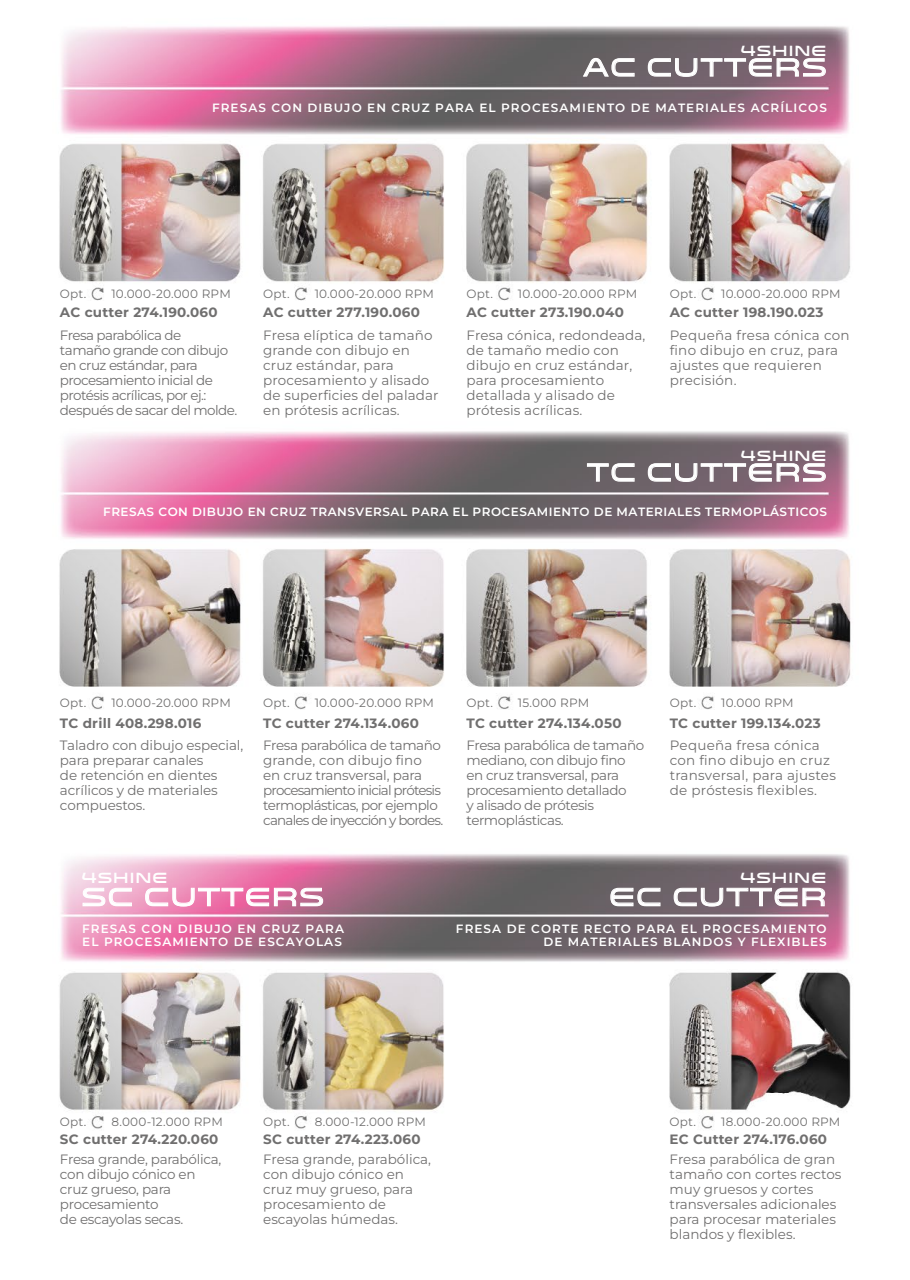
<style>
.page{position:relative;width:910px;height:1280px;background:#fff}
.page>*{position:absolute;margin:0;border:0;box-sizing:border-box;transform-origin:0 0}
.t1{font:25.5px "Venera 700";letter-spacing:.07em;color:#fff}
.t2{font:15px "Venera 900";letter-spacing:.07em;color:#fff}
.t3{font:13.5px/15px "Montserrat";letter-spacing:-.01em;color:#706f6f}
.t4{font:13.5px/15px "Montserrat";letter-spacing:-.04em;color:#706f6f}
.t5{font:13.5px/15px "Montserrat";letter-spacing:.01em;color:#706f6f}
.t6{font:700 13.5px "Montserrat";letter-spacing:.02em;color:#706f6f}
.t7{font:13.5px/15px "Montserrat";letter-spacing:.02em;color:#706f6f}
.t8{font:13.5px/15px "Montserrat";letter-spacing:-.03em;color:#706f6f}
.t9{font:12px "Montserrat";letter-spacing:.02em;color:#706f6f}
.t10{font:600 12px/13.5px "Montserrat";letter-spacing:.09em;color:#fff}
.t11{font:600 12px "Montserrat";letter-spacing:.04em;color:#fff}
</style>
<div class="page">
<img style="left:59px;top:26px;width:792px;height:1103px">
<svg style="left:582px;top:57px;width:53px;height:21px"></svg>
<svg style="left:647px;top:58px;width:179px;height:19px;background:#998992"></svg>
<svg style="left:586px;top:463px;width:49px;height:19px"></svg>
<svg style="left:647px;top:463px;width:179px;height:19px;background:#998992"></svg>
<svg style="left:82px;top:887px;width:50px;height:20px"></svg>
<svg style="left:145px;top:887px;width:179px;height:20px;background:#e795ba"></svg>
<svg style="left:610px;top:887px;width:51px;height:20px"></svg>
<svg style="left:673px;top:887px;width:153px;height:20px;background:#998690"></svg>
<p class="t2" style="left:741px;top:41px;width:87px">4SHINE</p>
<h1 class="t1" style="left:583px;top:52px;width:245px">AC CUTTERS</h1>
<p class="t10" style="left:212px;top:100px;width:616px">FRESAS CON DIBUJO EN CRUZ PARA EL PROCESAMIENTO DE MATERIALES ACRÍLICOS</p>
<p class="t9" style="left:60px;top:286px;width:28px">Opt.</p>
<p class="t9" style="left:111px;top:286px;width:121px">10.000-20.000 RPM</p>
<p class="t9" style="left:263px;top:286px;width:28px">Opt.</p>
<p class="t9" style="left:315px;top:286px;width:121px">10.000-20.000 RPM</p>
<p class="t9" style="left:466px;top:286px;width:28px">Opt.</p>
<p class="t9" style="left:518px;top:286px;width:121px">10.000-20.000 RPM</p>
<p class="t9" style="left:670px;top:286px;width:28px">Opt.</p>
<p class="t9" style="left:721px;top:286px;width:121px">10.000-20.000 RPM</p>
<p class="t6" style="left:60px;top:303px;width:159px">AC cutter 274.190.060</p>
<p class="t6" style="left:263px;top:303px;width:158px">AC cutter 277.190.060</p>
<p class="t6" style="left:466px;top:303px;width:159px">AC cutter 273.190.040</p>
<p class="t6" style="left:670px;top:303px;width:155px">AC cutter 198.190.023</p>
<p class="t4" style="left:60px;top:327px;width:179px">Fresa parabólica de<br>tamaño grande con dibujo en cruz estándar, para procesamiento inicial de protésis acrílicas, por ej.: después de sacar del molde.</p>
<p class="t5" style="left:263px;top:327px;width:177px">Fresa elíptica de tamaño grande con dibujo en cruz estándar, para procesamiento y alisado de superficies del paladar en prótesis acrílicas.</p>
<p class="t5" style="left:466px;top:327px;width:180px">Fresa cónica, redondeada, de tamaño medio con dibujo en cruz estándar, para procesamiento detallada y alisado de prótesis acrílicas.</p>
<p class="t7" style="left:670px;top:327px;width:181px">Pequeña fresa cónica con fino dibujo en cruz, para ajustes que requieren precisión.</p>
<p class="t2" style="left:741px;top:446px;width:87px">4SHINE</p>
<h1 class="t1" style="left:587px;top:457px;width:241px">TC CUTTERS</h1>
<p class="t11" style="left:103px;top:503px;width:725px">FRESAS CON DIBUJO EN CRUZ TRANSVERSAL PARA EL PROCESAMIENTO DE MATERIALES TERMOPLÁSTICOS</p>
<p class="t9" style="left:263px;top:694px;width:28px">Opt.</p>
<p class="t9" style="left:315px;top:694px;width:121px">10.000-20.000 RPM</p>
<p class="t9" style="left:60px;top:694px;width:28px">Opt.</p>
<p class="t9" style="left:111px;top:694px;width:121px">10.000-20.000 RPM</p>
<p class="t9" style="left:466px;top:694px;width:28px">Opt.</p>
<p class="t9" style="left:518px;top:694px;width:73px">15.000 RPM</p>
<p class="t9" style="left:670px;top:694px;width:28px">Opt.</p>
<p class="t9" style="left:721px;top:694px;width:74px">10.000 RPM</p>
<p class="t6" style="left:60px;top:713px;width:143px">TC drill 408.298.016</p>
<p class="t6" style="left:263px;top:713px;width:157px">TC cutter 274.134.060</p>
<p class="t6" style="left:466px;top:713px;width:157px">TC cutter 274.134.050</p>
<p class="t6" style="left:670px;top:713px;width:153px">TC cutter 199.134.023</p>
<p class="t3" style="left:60px;top:737px;width:185px">Taladro con dibujo especial, para preparar canales<br>de retención en dientes acrílicos y de materiales compuestos.</p>
<p class="t4" style="left:263px;top:737px;width:182px">Fresa parabólica de tamaño grande, con dibujo fino<br>en cruz transversal, para procesamiento inicial prótesis termoplásticas, por ejemplo canales de inyección y bordes.</p>
<p class="t8" style="left:466px;top:737px;width:179px">Fresa parabólica de tamaño mediano, con dibujo fino en cruz transversal, para procesamiento detallado<br>y alisado de prótesis termoplásticas.</p>
<p class="t7" style="left:670px;top:737px;width:168px">Pequeña fresa cónica con fino dibujo en cruz transversal, para ajustes de próstesis flexibles.</p>
<p class="t2" style="left:82px;top:869px;width:87px">4SHINE</p>
<h1 class="t1" style="left:82px;top:882px;width:244px">SC CUTTERS</h1>
<p class="t10" style="left:82px;top:921px;width:263px">FRESAS CON DIBUJO EN CRUZ PARA<br>EL PROCESAMIENTO DE ESCAYOLAS</p>
<p class="t2" style="left:740px;top:869px;width:87px">4SHINE</p>
<h1 class="t1" style="left:609px;top:882px;width:218px">EC CUTTER</h1>
<p class="t10" style="left:456px;top:921px;width:372px;text-align:right">FRESA DE CORTE RECTO PARA EL PROCESAMIENTO<br>DE MATERIALES BLANDOS Y FLEXIBLES</p>
<p class="t9" style="left:60px;top:1114px;width:28px">Opt.</p>
<p class="t9" style="left:111px;top:1114px;width:113px">8.000-12.000 RPM</p>
<p class="t9" style="left:263px;top:1114px;width:28px">Opt.</p>
<p class="t9" style="left:315px;top:1114px;width:113px">8.000-12.000 RPM</p>
<p class="t6" style="left:60px;top:1129px;width:160px">SC cutter 274.220.060</p>
<p class="t6" style="left:263px;top:1129px;width:159px">SC cutter 274.223.060</p>
<p class="t3" style="left:60px;top:1151px;width:163px">Fresa grande, parabólica, con dibujo cónico en cruz grueso, para procesamiento<br>de escayolas secas.</p>
<p class="t3" style="left:263px;top:1151px;width:169px">Fresa grande, parabólica, con dibujo cónico en cruz muy grueso, para procesamiento de escayolas húmedas.</p>
<p class="t9" style="left:670px;top:1114px;width:28px">Opt.</p>
<p class="t9" style="left:721px;top:1114px;width:121px">18.000-20.000 RPM</p>
<p class="t6" style="left:670px;top:1129px;width:159px">EC Cutter 274.176.060</p>
<p class="t3" style="left:670px;top:1151px;width:173px">Fresa parabólica de gran tamaño con cortes rectos muy gruesos y cortes transversales adicionales para procesar materiales blandos y flexibles.</p>
</div>
